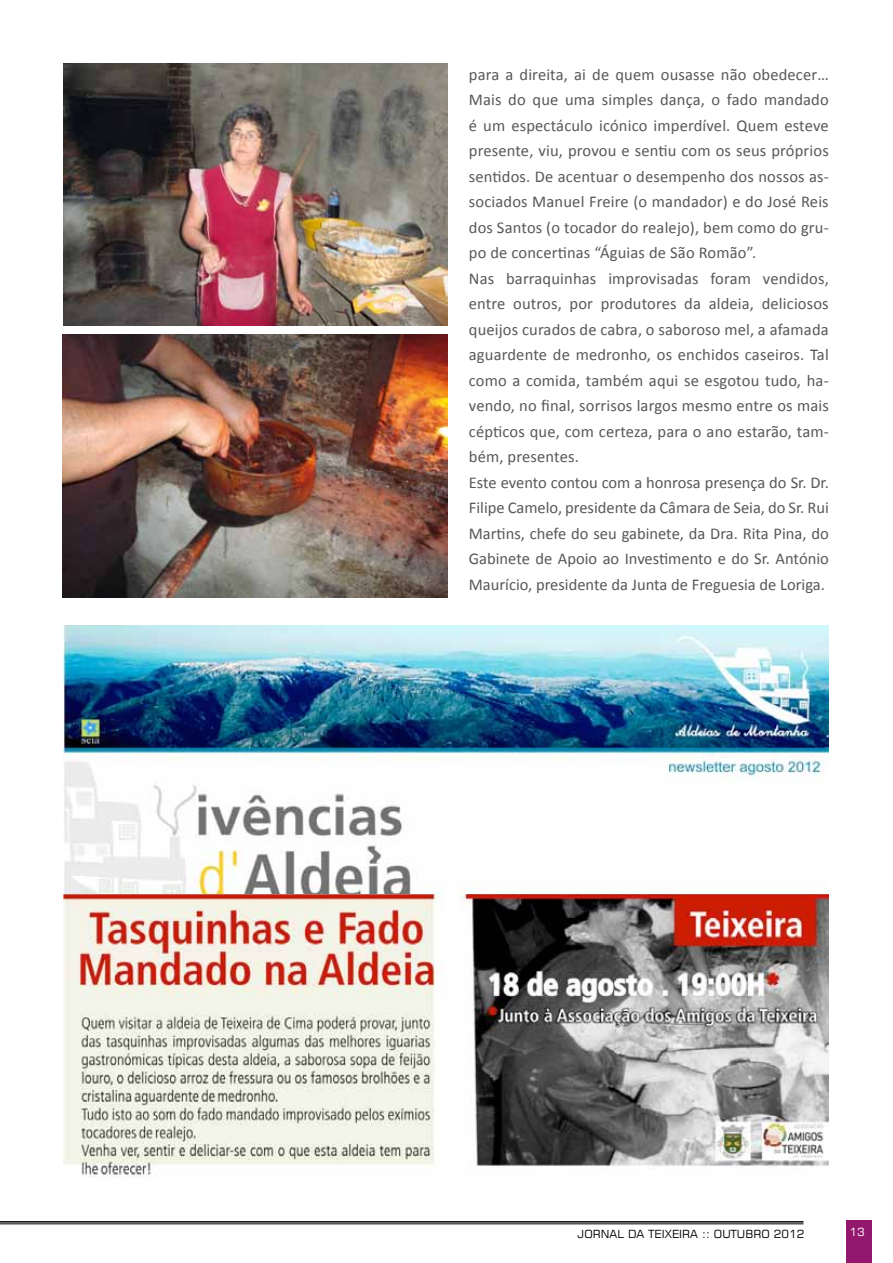
<style>
.page{position:relative;width:893px;height:1263px;background:#fff}
.page>*{position:absolute;margin:0;border:0;box-sizing:border-box;transform-origin:0 0}
.t1{font:16.5px/25.5px "Calibri";letter-spacing:.01em;color:#58585a}
.t2{font:11.25px "Square 721 BT";letter-spacing:.01em;color:#000}
.t3{font:11.25px "Square 721 BT";color:#fff}
</style>
<div class="page">
<hr style="left:0;top:1221px;width:803px;height:1px;background:#000">
<hr style="left:0;top:1223px;width:803px;height:1px;background:#000">
<img style="left:64px;top:625px;width:765px;height:269px">
<img style="left:64px;top:894px;width:765px;height:284px">
<img style="left:62px;top:334px;width:385px;height:263px">
<img style="left:64px;top:64px;width:383px;height:262px">
<div style="left:846px;top:1220px;width:25px;height:43px;background:#93176d"></div>
<p class="t1" style="left:469px;top:62px;width:361px">para a direita, ai de quem ousasse não obedecer… Mais do que uma simples dança, o fado mandado é um espectáculo icónico imperdível. Quem esteve presente, viu, provou e sentiu com os seus próprios sentidos. De acentuar o desempenho dos nossos as&shy;sociados Manuel Freire (o mandador) e do José Reis dos Santos (o tocador do realejo), bem como do gru&shy;po de concertinas “Águias de São Romão”.<br>Nas barraquinhas improvisadas foram vendidos, entre outros, por produtores da aldeia, deliciosos queijos curados de cabra, o saboroso mel, a afamada aguardente de medronho, os enchidos caseiros. Tal como a comida, também aqui se esgotou tudo, ha&shy;vendo, no final, sorrisos largos mesmo entre os mais cépticos que, com certeza, para o ano estarão, tam&shy;bém, presentes.<br>Este evento contou com a honrosa presença do Sr. Dr.<br>Filipe Camelo, presidente da Câmara de Seia, do Sr. Rui Martins, chefe do seu gabinete, da Dra. Rita Pina, do Gabinete de Apoio ao Investimento e do Sr. António Maurício, presidente da Junta de Freguesia de Loriga.</p>
<p class="t2" style="left:578px;top:1226px;width:228px">JORNAL DA TEIXEIRA :: OUTUBRO 2012</p>
<p class="t3" style="left:849px;top:1224px;width:17px">13</p>
</div>
